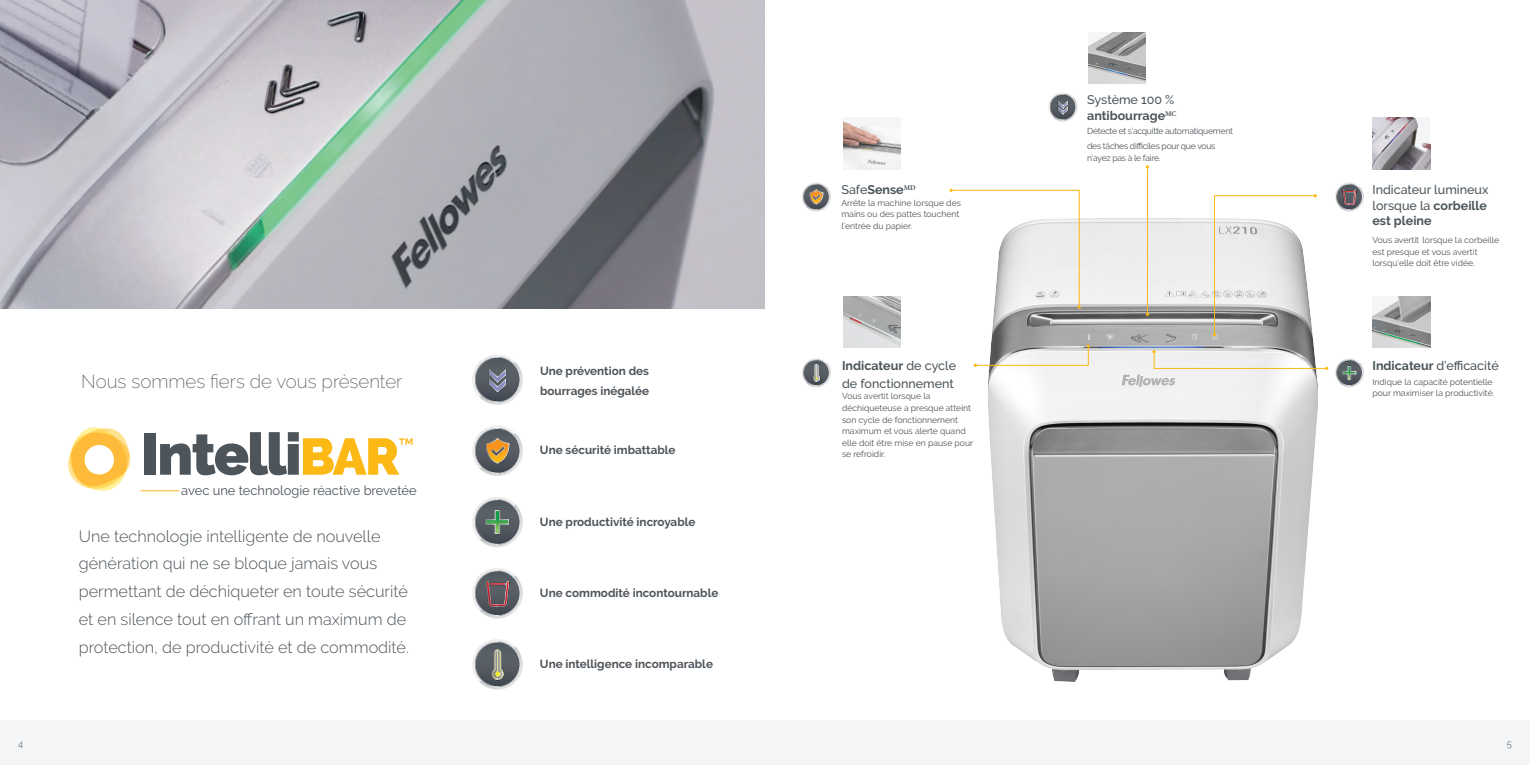
<style>
.page{position:relative;width:1530px;height:765px;background:#fff}
.page>*{position:absolute;margin:0;border:0;box-sizing:border-box;transform-origin:0 0}
.t1{font:900 58.38px "Raleway";letter-spacing:-.03em;color:#4d545a}
.t2{font:500 21.88px "Raleway";color:#fcb814}
.t3{font:200 18.75px "Raleway";color:#4d545a}
.t4{font:300 16.25px/27.8px "Raleway";color:#4d545a}
.t5{font:13px "Raleway";color:#4d545a}
.t6{font:500 12.5px/15.5px "Raleway";color:#4a545a}
.t7{font:700 12.5px "Raleway";color:#4a545a}
.t8{font:700 11.62px "Raleway";color:#4d545a}
.t9{font:300 9.38px "Raleway";color:#4d545a}
.t10{font:8.62px/11.5px "Raleway";color:#4d545a}
.t11{font:8.62px/14.6px "Raleway";letter-spacing:-.03em;color:#4d545a}
.t12{font:8.62px "Raleway";letter-spacing:-.035em;color:#4d545a}
.s1{font-size:51.38px;color:#fcb814}
.s2{font-weight:500}
.s3{font-weight:700}
</style>
<div class="page">
<img style="left:973px;top:219px;width:345px;height:462px">
<div style="left:0;top:721px;width:1530px;height:44px;background:#f3f5f7"></div>
<img style="left:0;top:0;width:765px;height:308px">
<hr style="left:141px;top:490px;width:38px;height:1px;background:#fcb814">
<svg style="left:68px;top:427px;width:63px;height:64px"></svg>
<svg style="left:974px;top:345px;width:116px;height:22px"></svg>
<svg style="left:950px;top:189px;width:131px;height:120px"></svg>
<svg style="left:1153px;top:350px;width:175px;height:20px"></svg>
<hr style="left:1147px;top:167px;width:1px;height:147px;background:#fcb814">
<svg style="left:1213px;top:194px;width:104px;height:142px"></svg>
<img style="left:843px;top:117px;width:58px;height:52px">
<img style="left:843px;top:296px;width:58px;height:52px">
<img style="left:1372px;top:117px;width:58px;height:52px">
<img style="left:1088px;top:32px;width:58px;height:52px">
<img style="left:1372px;top:296px;width:58px;height:52px">
<svg style="left:802px;top:182px;width:29px;height:29px"></svg>
<svg style="left:802px;top:358px;width:29px;height:29px"></svg>
<svg style="left:1335px;top:358px;width:29px;height:29px"></svg>
<svg style="left:1335px;top:182px;width:29px;height:29px"></svg>
<svg style="left:1048px;top:93px;width:30px;height:29px"></svg>
<svg style="left:472px;top:354px;width:51px;height:51px"></svg>
<svg style="left:472px;top:426px;width:51px;height:50px"></svg>
<svg style="left:472px;top:497px;width:51px;height:50px"></svg>
<svg style="left:472px;top:568px;width:51px;height:50px"></svg>
<svg style="left:472px;top:639px;width:51px;height:51px"></svg>
<h3 class="t3" style="left:81px;top:370px;width:323px">Nous sommes fiers de vous présenter</h3>
<p class="t1" style="left:141px;top:420px;width:260px">Intelli<span class="s1">BAR</span></p>
<p class="t2" style="left:398px;top:434px;width:18px">™</p>
<p class="t5" style="left:181px;top:483px;width:237px">avec une technologie réactive brevetée</p>
<p class="t4" style="left:79px;top:522px;width:332px">Une technologie intelligente de nouvelle génération qui ne se bloque jamais vous permettant de déchiqueter en toute sécurité et en silence tout en offrant un maximum de protection, de productivité et de commodité.</p>
<p class="t8" style="left:540px;top:365px;width:111px">Une prévention des</p>
<p class="t8" style="left:540px;top:385px;width:111px">bourrages inégalée</p>
<p class="t8" style="left:540px;top:444px;width:137px">Une sécurité imbattable</p>
<p class="t8" style="left:540px;top:515px;width:157px">Une productivité incroyable</p>
<p class="t8" style="left:540px;top:587px;width:180px">Une commodité incontournable</p>
<p class="t8" style="left:540px;top:657px;width:175px">Une intelligence incomparable</p>
<p class="t7" style="left:841px;top:183px;width:76px"><span class="s2">Safe</span>Sense<sup>MD</sup></p>
<p class="t10" style="left:841px;top:197px;width:121px">Arrête la machine lorsque des mains ou des pattes touchent l’entrée du papier.</p>
<p class="t6" style="left:842px;top:357px;width:116px;line-height:18px"><span class="s3">Indicateur</span> de cycle de fonctionnement</p>
<p class="t10" style="left:842px;top:391px;width:133px">Vous avertit lorsque la déchiqueteuse a presque atteint son cycle de fonctionnement maximum et vous alerte quand elle doit être mise en pause pour se refroidir.</p>
<p class="t6" style="left:1087px;top:92px;width:89px">Système 100 %</p>
<p class="t7" style="left:1087px;top:108px;width:91px">antibourrage<sup>MC</sup></p>
<p class="t11" style="left:1087px;top:124px;width:147px">Détecte et s’acquitte automatiquement des tâches difficiles pour que vous</p>
<p class="t12" style="left:1087px;top:153px;width:75px">n’ayez pas à le faire.</p>
<p class="t6" style="left:1372px;top:182px;width:117px;text-align:justify">Indicateur lumineux lorsque la <span class="s3">corbeille est pleine</span></p>
<p class="t10" style="left:1372px;top:234px;width:128px">Vous avertit lorsque la corbeille est presque et vous avertit lorsqu’elle doit être vidée.</p>
<p class="t6" style="left:1372px;top:358px;width:128px"><span class="s3">Indicateur</span> d’efficacité</p>
<p class="t10" style="left:1372px;top:376px;width:123px">Indique la capacité potentielle pour maximiser la productivité.</p>
<p class="t9" style="left:18px;top:738px;width:7px">4</p>
<p class="t9" style="left:1507px;top:738px;width:7px">5</p>
</div>
